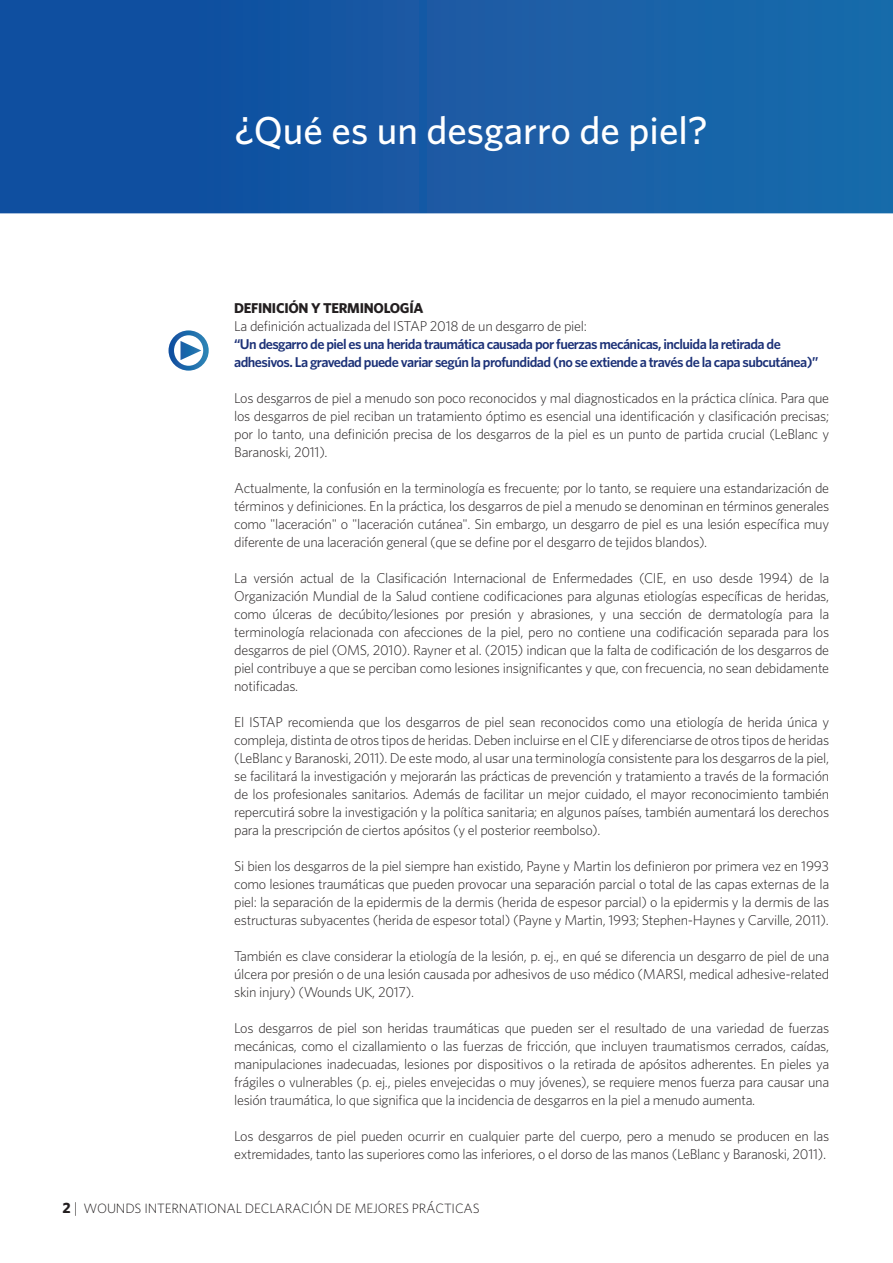
<style>
.page{position:relative;width:893px;height:1263px;background:#fff}
.page>*{position:absolute;margin:0;border:0;box-sizing:border-box;transform-origin:0 0}
.t1{font:54px "Meta Pro";color:#fff}
.t2{font:500 39px "Whitney";color:#fff}
.t3{font:300 14.25px/18px "Whitney";letter-spacing:-.02em;color:#231f20;text-align:justify}
.t4{font:600 14.25px/18px "Whitney";letter-spacing:-.04em;color:#1c3177}
.t5{font:700 14.25px "Whitney";letter-spacing:-.02em;color:#231f20}
.t6{font:300 13.5px "Whitney";letter-spacing:-.01em;color:#231f20}
.s1{font-size:15px}
.s2{font-weight:700;font-size:15px}
</style>
<div class="page">
<svg style="left:0;top:0;width:893px;height:213px;background:#1559a4"></svg>
<h2 class="t2" style="left:234px;top:107px;width:475px">¿Qué es un desgarro de piel?</h2>
<h1 class="t1" style="left:166px;top:310px;width:47px">•</h1>
<p class="t5" style="left:234px;top:299px;width:191px">DEFINICIÓN Y TERMINOLOGÍA</p>
<p class="t3" style="left:234px;top:316px;width:354px">La definición actualizada del ISTAP 2018 de un desgarro de piel:</p>
<p class="t4" style="left:234px;top:334px;width:586px">“Un desgarro de piel es una herida traumática causada por fuerzas mecánicas, incluida la retirada de adhesivos. La gravedad puede variar según la profundidad (no se extiende a través de la capa subcutánea)”</p>
<p class="t3" style="left:234px;top:388px;width:596px">Los desgarros de piel a menudo son poco reconocidos y mal diagnosticados en la práctica clínica. Para que los desgarros de piel reciban un tratamiento óptimo es esencial una identificación y clasificación precisas; por lo tanto, una definición precisa de los desgarros de la piel es un punto de partida crucial (LeBlanc y Baranoski, 2011).</p>
<p class="t3" style="left:234px;top:478px;width:597px">Actualmente, la confusión en la terminología es frecuente; por lo tanto, se requiere una estandarización de términos y definiciones. En la práctica, los desgarros de piel a menudo se denominan en términos generales como "laceración" o "laceración cutánea". Sin embargo, un desgarro de piel es una lesión específica muy diferente de una laceración general (que se define por el desgarro de tejidos blandos).</p>
<p class="t3" style="left:234px;top:568px;width:596px">La versión actual de la Clasificación Internacional de Enfermedades (CIE, en uso desde 1994) de la Organización Mundial de la Salud contiene codificaciones para algunas etiologías específicas de heridas, como úlceras de decúbito/lesiones por presión y abrasiones, y una sección de dermatología para la terminología relacionada con afecciones de la piel, pero no contiene una codificación separada para los desgarros de piel (OMS, 2010). Rayner et al. (2015) indican que la falta de codificación de los desgarros de piel contribuye a que se perciban como lesiones insignificantes y que, con frecuencia, no sean debidamente notificadas.</p>
<p class="t3" style="left:234px;top:712px;width:596px">El ISTAP recomienda que los desgarros de piel sean reconocidos como una etiología de herida única y compleja, distinta de otros tipos de heridas. Deben incluirse en el CIE y diferenciarse de otros tipos de heridas (LeBlanc y Baranoski, 2011). De este modo, al usar una terminología consistente para los desgarros de la piel, se facilitará la investigación y mejorarán las prácticas de prevención y tratamiento a través de la formación de los profesionales sanitarios. Además de facilitar un mejor cuidado, el mayor reconocimiento también repercutirá sobre la investigación y la política sanitaria; en algunos países, también aumentará los derechos para la prescripción de ciertos apósitos (y el posterior reembolso).</p>
<p class="t3" style="left:234px;top:856px;width:596px">Si bien los desgarros de la piel siempre han existido, Payne y Martin los definieron por primera vez en 1993 como lesiones traumáticas que pueden provocar una separación parcial o total de las capas externas de la piel: la separación de la epidermis de la dermis (herida de espesor parcial) o la epidermis y la dermis de las estructuras subyacentes (herida de espesor total) (Payne y Martin, 1993; Stephen-Haynes y Carville, 2011).</p>
<p class="t3" style="left:234px;top:946px;width:596px">También es clave considerar la etiología de la lesión, p. ej., en qué se diferencia un desgarro de piel de una úlcera por presión o de una lesión causada por adhesivos de uso médico (MARSI, medical adhesive-related skin injury) (Wounds UK, 2017).</p>
<p class="t3" style="left:234px;top:1018px;width:596px">Los desgarros de piel son heridas traumáticas que pueden ser el resultado de una variedad de fuerzas mecánicas, como el cizallamiento o las fuerzas de fricción, que incluyen traumatismos cerrados, caídas, manipulaciones inadecuadas, lesiones por dispositivos o la retirada de apósitos adherentes. En pieles ya frágiles o vulnerables (p. ej., pieles envejecidas o muy jóvenes), se requiere menos fuerza para causar una lesión traumática, lo que significa que la incidencia de desgarros en la piel a menudo aumenta.</p>
<p class="t3" style="left:234px;top:1126px;width:596px">Los desgarros de piel pueden ocurrir en cualquier parte del cuerpo, pero a menudo se producen en las extremidades, tanto las superiores como las inferiores, o el dorso de las manos (LeBlanc y Baranoski, 2011)<span class="s1">.</span></p>
<p class="t6" style="left:62px;top:1201px;width:419px"><span class="s2">2</span> <span class="s1">|</span> WOUNDS INTERNATIONAL DECLARACIÓN DE MEJORES PRÁCTICAS</p>
</div>
